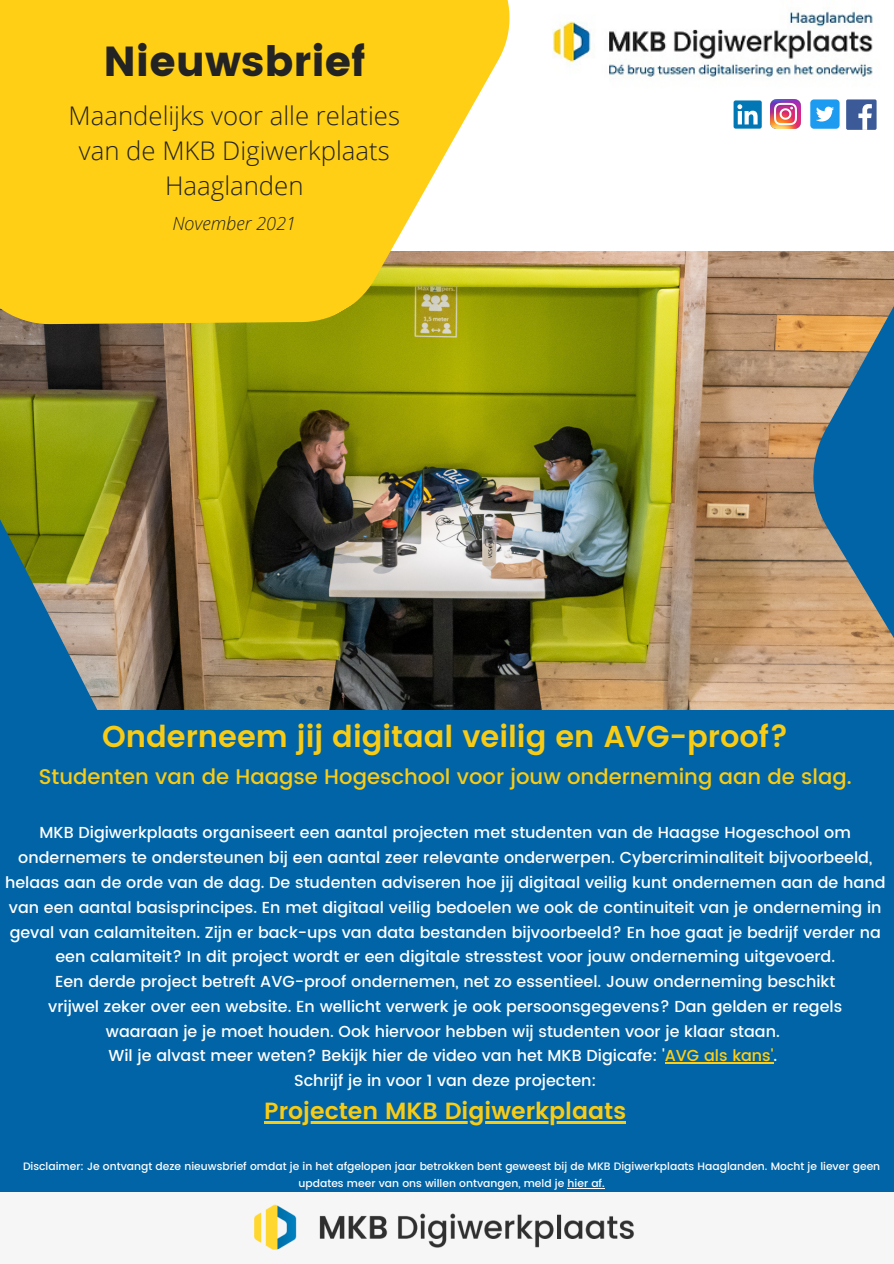
<style>
.page{position:relative;width:894px;height:1264px;background:#fff}
.page>*{position:absolute;margin:0;border:0;box-sizing:border-box;transform-origin:0 0}
.t1{font:41.85px "Poppins";color:#232323}
.t2{font:600 30.15px "Poppins";color:#f8cb15}
.t3{font:300 25.65px/35px "Open Sans";color:#232323;text-align:center}
.t4{font:600 23.4px "Poppins";color:#f8cb15}
.t5{font:500 21.15px "Poppins";color:#f8cb15}
.t6{font:italic 300 18.15px "Open Sans";color:#232323}
.t7{font:500 15.9px/24.8px "Poppins";color:#fff;text-align:center}
.t8{font:500 10.8px/17px "Poppins";color:#fff;text-align:center}
.s1{color:#ffcf15}
</style>
<div class="page">
<img style="left:214px;top:251px;width:487px;height:458px">
<div style="left:0;top:709px;width:893px;height:551px;background:#0064a7"></div>
<img style="left:0;top:1192px;width:893px;height:68px">
<svg style="left:0;top:0;width:606px;height:464px;fill:#ffcf15"></svg>
<svg style="left:0;top:284px;width:214px;height:951px"></svg>
<svg style="left:701px;top:99px;width:192px;height:611px"></svg>
<img style="left:539px;top:1px;width:334px;height:89px">
<hr style="left:664px;top:1062px;width:109px;height:1px;background:#ffcf15">
<hr style="left:264px;top:1121px;width:362px;height:2px;background:#f8cb15">
<hr style="left:567px;top:1187px;width:37px;height:1px;background:#fff">
<p class="t1" style="left:103px;top:37px;width:263px">Nieuwsbrief</p>
<p class="t3" style="left:69px;top:97px;width:333px">Maandelijks voor alle relaties van de MKB Digiwerkplaats</p>
<p class="t3" style="left:165px;top:167px;width:140px">Haaglanden</p>
<p class="t6" style="left:172px;top:211px;width:125px">November 2021</p>
<p class="t2" style="left:102px;top:719px;width:687px">Onderneem jij digitaal veilig en AVG-proof?</p>
<p class="t5" style="left:39px;top:764px;width:814px">Studenten van de Haagse Hogeschool voor jouw onderneming aan de slag.</p>
<p class="t7" style="left:5px;top:820px;width:881px">MKB Digiwerkplaats organiseert een aantal projecten met studenten van de Haagse Hogeschool om ondernemers te ondersteunen bij een aantal zeer relevante onderwerpen. Cybercriminaliteit bijvoorbeeld, helaas aan de orde van de dag. De studenten adviseren hoe jij digitaal veilig kunt ondernemen aan de hand van een aantal basisprincipes. En met digitaal veilig bedoelen we ook de continuiteit van je onderneming in geval van calamiteiten. Zijn er back-ups van data bestanden bijvoorbeeld? En hoe gaat je bedrijf verder na een calamiteit? In dit project wordt er een digitale stresstest voor jouw onderneming uitgevoerd.</p>
<p class="t7" style="left:55px;top:969px;width:781px">Een derde project betreft AVG-proof ondernemen, net zo essentieel. Jouw onderneming beschikt</p>
<p class="t7" style="left:48px;top:994px;width:795px">vrijwel zeker over een website. En wellicht verwerk je ook persoonsgegevens? Dan gelden er regels</p>
<p class="t7" style="left:106px;top:1018px;width:675px">waaraan je je moet houden. Ook hiervoor hebben wij studenten voor je klaar staan.</p>
<p class="t7" style="left:108px;top:1043px;width:670px">Wil je alvast meer weten? Bekijk hier de video van het MKB Digicafe: '<span class="s1">AVG als kans'</span>.</p>
<p class="t7" style="left:294px;top:1068px;width:304px">Schrijf je in voor 1 van deze projecten:</p>
<p class="t4" style="left:264px;top:1097px;width:363px">Projecten MKB Digiwerkplaats</p>
<p class="t8" style="left:23px;top:1157px;width:858px">Disclaimer: Je ontvangt deze nieuwsbrief omdat je in het afgelopen jaar betrokken bent geweest bij de MKB Digiwerkplaats Haaglanden. Mocht je liever geen updates meer van ons willen ontvangen, meld je hier af.</p>
</div>
